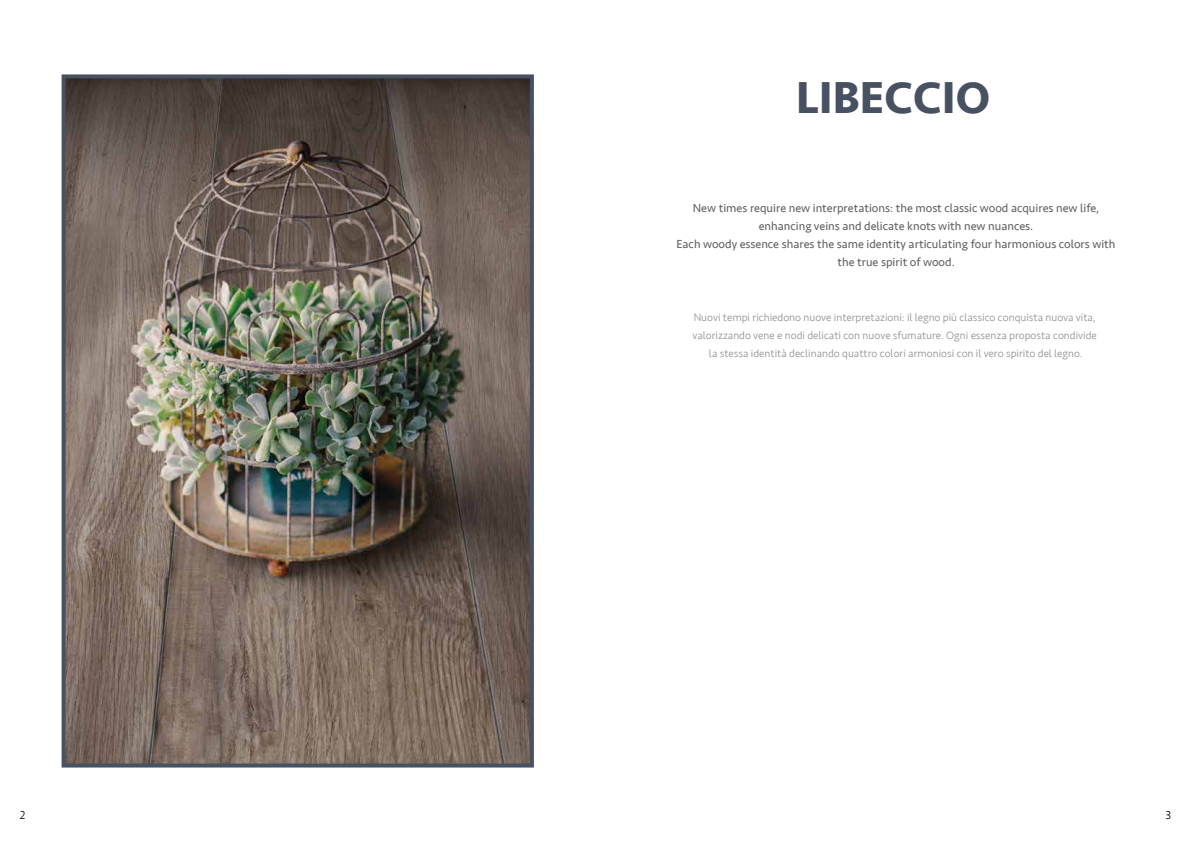
<style>
.page{position:relative;width:1191px;height:842px;background:#fff}
.page>*{position:absolute;margin:0;border:0;box-sizing:border-box;transform-origin:0 0}
.t1{font:700 46px "Seravek";color:#475162}
.t2{font:12px/18px "Seravek";color:#646363;text-align:center}
.t3{font:300 12px "Seravek";color:#000}
.t4{font:300 11px/18px "Seravek";color:#929292;text-align:center}
</style>
<div class="page">
<img style="left:67px;top:79px;width:462px;height:683px">
<div style="left:62px;top:74px;width:472px;height:693px;border:4px solid #475162"></div>
<h1 class="t1" style="left:796px;top:61px;width:195px">LIBECCIO</h1>
<p class="t2" style="left:676px;top:198px;width:440px">New times require new interpretations: the most classic wood acquires new life, enhancing veins and delicate knots with new nuances.<br>Each woody essence shares the same identity articulating four harmonious colors with the true spirit of wood.</p>
<p class="t4" style="left:692px;top:309px;width:406px">Nuovi tempi richiedono nuove interpretazioni: il legno più classico conquista nuova vita, valorizzando vene e nodi delicati con nuove sfumature. Ogni essenza proposta condivide la stessa identità declinando quattro colori armoniosi con il vero spirito del legno.</p>
<p class="t3" style="left:20px;top:808px;width:7px">2</p>
<p class="t3" style="left:1165px;top:808px;width:7px">3</p>
</div>
